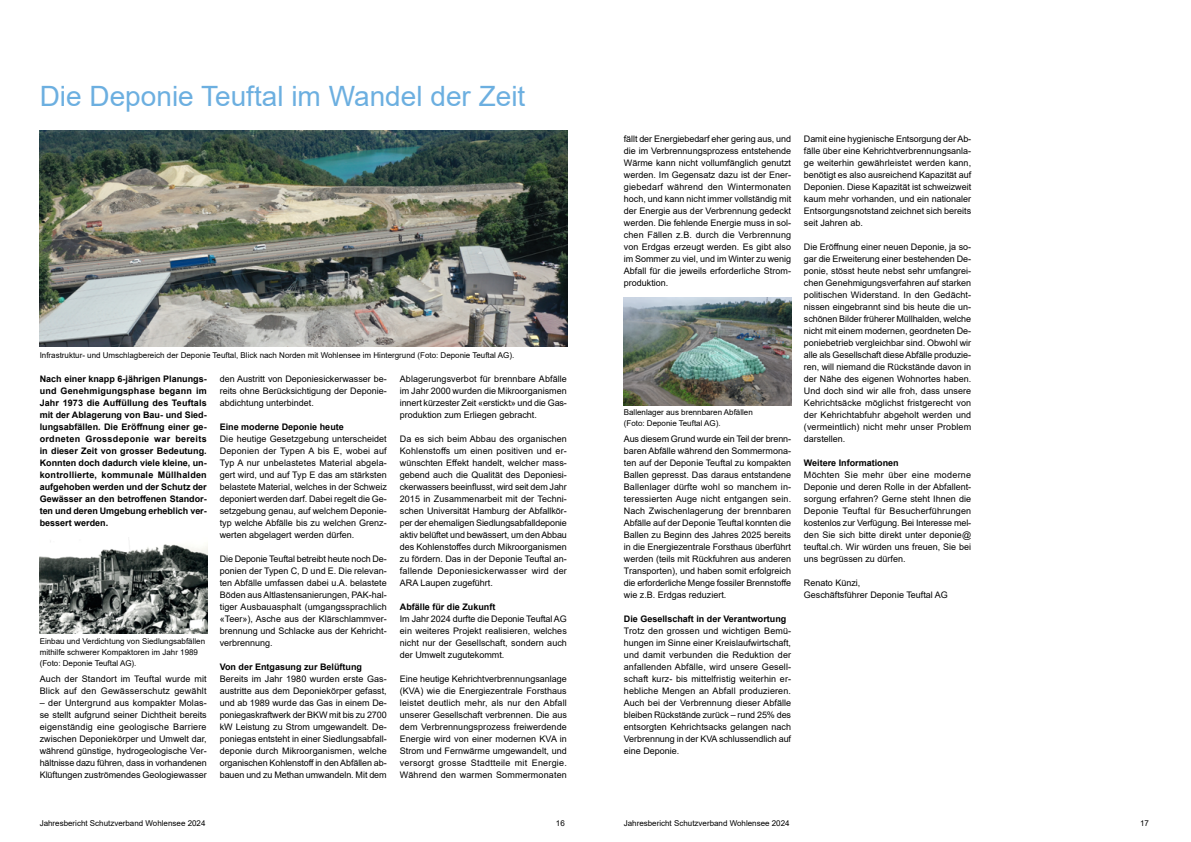
<style>
.page{position:relative;width:1191px;height:842px;background:#fff}
.page>*{position:absolute;margin:0;border:0;box-sizing:border-box;transform-origin:0 0}
.t1{font:28px "Arial";color:#6cafe0}
.t2{font:9px/12px "Arial";color:#000;text-align:justify}
.t3{font:700 9px/12px "Arial";color:#000;text-align:justify}
.t4{font:9px/12px "Arial";letter-spacing:.025em;color:#000}
.t5{font:8px/11px "Arial";color:#000}
</style>
<div class="page">
<img style="left:624px;top:298px;width:167px;height:108px">
<img style="left:40px;top:130px;width:527px;height:216px">
<img style="left:40px;top:541px;width:167px;height:93px">
<h1 class="t1" style="left:40px;top:77px;width:487px">Die Deponie Teuftal im Wandel der Zeit</h1>
<p class="t5" style="left:40px;top:349px;width:476px">Infrastruktur- und Umschlagbereich der Deponie Teuftal, Blick nach Norden mit Wohlensee im Hintergrund (Foto: Deponie Teuftal AG).</p>
<p class="t3" style="left:40px;top:373px;width:169px">Nach einer knapp 6-jährigen Planungs&shy;und Genehmigungsphase begann im Jahr 1973 die Auffüllung des Teuftals mit der Ablagerung von Bau- und Sied&shy;lungsabfällen. Die Eröffnung einer ge&shy;ordneten Grossdeponie war bereits in dieser Zeit von grosser Bedeutung.<br>Konnten doch dadurch viele kleine, un&shy;kontrollierte, kommunale Müllhalden aufgehoben werden und der Schutz der Gewässer an den betroffenen Standor&shy;ten und deren Umgebung erheblich ver&shy;bessert werden.</p>
<p class="t5" style="left:40px;top:635px;width:167px">Einbau und Verdichtung von Siedlungsabfällen mithilfe schwerer Kompaktoren im Jahr 1989 (Foto: Deponie Teuftal AG).</p>
<p class="t4" style="left:40px;top:673px;width:169px">Auch der Standort im Teuftal wurde mit<br>Blick auf den Gewässerschutz gewählt</p>
<p class="t2" style="left:40px;top:697px;width:169px">– der Untergrund aus kompakter Molas&shy;se stellt aufgrund seiner Dichtheit bereits eigenständig eine geologische Barriere zwischen Deponiekörper und Umwelt dar, während günstige, hydrogeologische Ver&shy;hältnisse dazu führen, dass in vorhandenen Klüftungen zuströmendes Geologiewasser</p>
<p class="t2" style="left:220px;top:373px;width:169px">den Austritt von Deponiesickerwasser be&shy;reits ohne Berücksichtigung der Deponie&shy;abdichtung unterbindet.</p>
<p class="t3" style="left:220px;top:421px;width:126px">Eine moderne Deponie heute</p>
<p class="t2" style="left:220px;top:433px;width:169px">Die heutige Gesetzgebung unterscheidet Deponien der Typen A bis E, wobei auf Typ A nur unbelastetes Material abgela&shy;gert wird, und auf Typ E das am stärksten belastete Material, welches in der Schweiz deponiert werden darf. Dabei regelt die Ge&shy;setzgebung genau, auf welchem Deponie&shy;typ welche Abfälle bis zu welchen Grenz&shy;werten abgelagert werden dürfen.</p>
<p class="t2" style="left:220px;top:553px;width:169px">Die Deponie Teuftal betreibt heute noch De&shy;ponien der Typen C, D und E. Die relevan&shy;ten Abfälle umfassen dabei u.A. belastete Böden aus Altlastensanierungen, PAK-hal&shy;tiger Ausbauasphalt (umgangssprachlich «Teer»), Asche aus der Klärschlammver&shy;brennung und Schlacke aus der Kehricht&shy;verbrennung.</p>
<p class="t3" style="left:220px;top:661px;width:144px">Von der Entgasung zur Belüftung</p>
<p class="t2" style="left:220px;top:673px;width:169px">Bereits im Jahr 1980 wurden erste Gas&shy;austritte aus dem Deponiekörper gefasst, und ab 1989 wurde das Gas in einem De&shy;poniegaskraftwerk der BKW mit bis zu 2700 kW Leistung zu Strom umgewandelt. De&shy;poniegas entsteht in einer Siedlungsabfall&shy;deponie durch Mikroorganismen, welche organischen Kohlenstoff in den Abfällen ab&shy;bauen und zu Methan umwandeln. Mit dem</p>
<p class="t2" style="left:400px;top:373px;width:169px">Ablagerungsverbot für brennbare Abfälle im Jahr 2000 wurden die Mikroorganismen innert kürzester Zeit «erstickt» und die Gas&shy;produktion zum Erliegen gebracht.</p>
<p class="t2" style="left:400px;top:433px;width:169px">Da es sich beim Abbau des organischen Kohlenstoffs um einen positiven und er&shy;wünschten Effekt handelt, welcher mass&shy;gebend auch die Qualität des Deponiesi&shy;ckerwassers beeinflusst, wird seit dem Jahr 2015 in Zusammenarbeit mit der Techni&shy;schen Universität Hamburg der Abfallkör&shy;per der ehemaligen Siedlungsabfalldeponie aktiv belüftet und bewässert, um den Abbau des Kohlenstoffes durch Mikroorganismen zu fördern. Das in der Deponie Teuftal an&shy;fallende Deponiesickerwasser wird der ARA Laupen zugeführt.</p>
<p class="t3" style="left:400px;top:601px;width:97px">Abfälle für die Zukunft</p>
<p class="t2" style="left:400px;top:613px;width:169px">Im Jahr 2024 durfte die Deponie Teuftal AG ein weiteres Projekt realisieren, welches nicht nur der Gesellschaft, sondern auch der Umwelt zugutekommt.</p>
<p class="t2" style="left:400px;top:673px;width:169px">Eine heutige Kehrichtverbrennungsanlage (KVA) wie die Energiezentrale Forsthaus leistet deutlich mehr, als nur den Abfall unserer Gesellschaft verbrennen. Die aus dem Verbrennungsprozess freiwerdende Energie wird von einer modernen KVA in Strom und Fernwärme umgewandelt, und versorgt grosse Stadtteile mit Energie.<br>Während den warmen Sommermonaten</p>
<p class="t2" style="left:624px;top:133px;width:169px">fällt der Energiebedarf eher gering aus, und die im Verbrennungsprozess entstehende Wärme kann nicht vollumfänglich genutzt werden. Im Gegensatz dazu ist der Ener&shy;giebedarf während den Wintermonaten hoch, und kann nicht immer vollständig mit der Energie aus der Verbrennung gedeckt werden. Die fehlende Energie muss in sol&shy;chen Fällen z.B. durch die Verbrennung von Erdgas erzeugt werden. Es gibt also im Sommer zu viel, und im Winter zu wenig Abfall für die jeweils erforderliche Strom&shy;produktion.</p>
<p class="t5" style="left:624px;top:407px;width:130px">Ballenlager aus brennbaren Abfällen (Foto: Deponie Teuftal AG).</p>
<p class="t2" style="left:624px;top:433px;width:169px">Aus diesem Grund wurde ein Teil der brenn&shy;baren Abfälle während den Sommermona&shy;ten auf der Deponie Teuftal zu kompakten Ballen gepresst. Das daraus entstandene Ballenlager dürfte wohl so manchem in&shy;teressierten Auge nicht entgangen sein.<br>Nach Zwischenlagerung der brennbaren Abfälle auf der Deponie Teuftal konnten die Ballen zu Beginn des Jahres 2025 bereits in die Energiezentrale Forsthaus überführt werden (teils mit Rückfuhren aus anderen Transporten), und haben somit erfolgreich die erforderliche Menge fossiler Brennstoffe wie z.B. Erdgas reduziert.</p>
<p class="t3" style="left:624px;top:613px;width:164px">Die Gesellschaft in der Verantwortung</p>
<p class="t2" style="left:624px;top:625px;width:169px">Trotz den grossen und wichtigen Bemü&shy;hungen im Sinne einer Kreislaufwirtschaft, und damit verbunden die Reduktion der anfallenden Abfälle, wird unsere Gesell&shy;schaft kurz- bis mittelfristig weiterhin er&shy;hebliche Mengen an Abfall produzieren.<br>Auch bei der Verbrennung dieser Abfälle bleiben Rückstände zurück – rund 25% des entsorgten Kehrichtsacks gelangen nach Verbrennung in der KVA schlussendlich auf eine Deponie.</p>
<p class="t2" style="left:804px;top:133px;width:169px">Damit eine hygienische Entsorgung der Ab&shy;fälle über eine Kehrichtverbrennungsanla&shy;ge weiterhin gewährleistet werden kann, benötigt es also ausreichend Kapazität auf Deponien. Diese Kapazität ist schweizweit kaum mehr vorhanden, und ein nationaler Entsorgungsnotstand zeichnet sich bereits seit Jahren ab.</p>
<p class="t2" style="left:804px;top:241px;width:169px">Die Eröffnung einer neuen Deponie, ja so&shy;gar die Erweiterung einer bestehenden De&shy;ponie, stösst heute nebst sehr umfangrei&shy;chen Genehmigungsverfahren auf starken politischen Widerstand. In den Gedächt&shy;nissen eingebrannt sind bis heute die un&shy;schönen Bilder früherer Müllhalden, welche nicht mit einem modernen, geordneten De&shy;poniebetrieb vergleichbar sind. Obwohl wir alle als Gesellschaft diese Abfälle produzie&shy;ren, will niemand die Rückstände davon in der Nähe des eigenen Wohnortes haben.<br>Und doch sind wir alle froh, dass unsere Kehrichtsäcke möglichst fristgerecht von der Kehrichtabfuhr abgeholt werden und (vermeintlich) nicht mehr unser Problem darstellen.</p>
<p class="t3" style="left:804px;top:457px;width:96px">Weitere Informationen</p>
<p class="t2" style="left:804px;top:469px;width:169px">Möchten Sie mehr über eine moderne Deponie und deren Rolle in der Abfallent&shy;sorgung erfahren? Gerne steht Ihnen die Deponie Teuftal für Besucherführungen kostenlos zur Verfügung. Bei Interesse mel&shy;den Sie sich bitte direkt unter deponie@ teuftal.ch. Wir würden uns freuen, Sie bei uns begrüssen zu dürfen.</p>
<p class="t2" style="left:804px;top:577px;width:145px">Renato Künzi,<br>Geschäftsführer Deponie Teuftal AG</p>
<p class="t5" style="left:40px;top:818px;width:167px">Jahresbericht Schutzverband Wohlensee 2024</p>
<p class="t5" style="left:556px;top:818px;width:10px">16</p>
<p class="t5" style="left:624px;top:818px;width:167px">Jahresbericht Schutzverband Wohlensee 2024</p>
<p class="t5" style="left:1140px;top:818px;width:10px">17</p>
</div>
